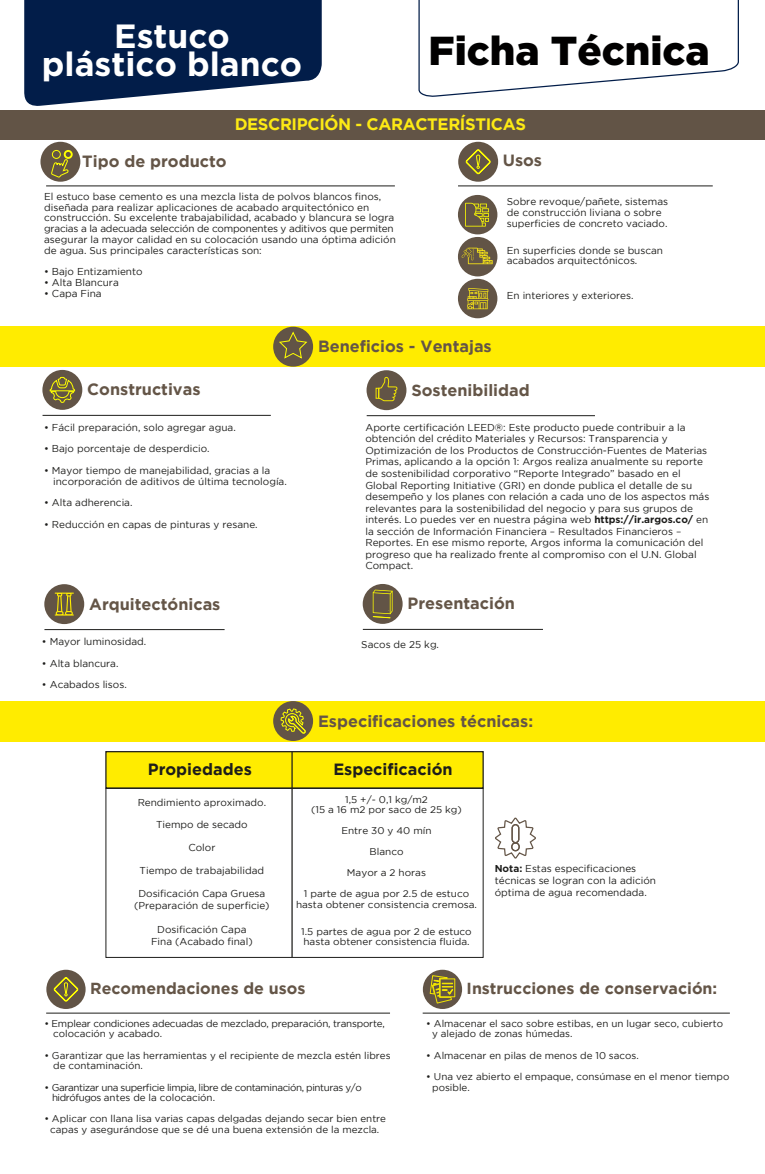
<style>
.page{position:relative;width:765px;height:1174px;background:#fff}
.page>*{position:absolute;margin:0;border:0;box-sizing:border-box;transform-origin:0 0}
.t1{font:900 40.38px "Gotham";color:#010000}
.t2{font:700 33.62px/27.4px "Gotham";color:#fff;text-align:center}
.t3{font:700 16.5px "Gotham";letter-spacing:-.02em;color:#fdea14}
.t4{font:700 16.25px "Gotham";color:#645547}
.t5{font:700 16.25px "Gotham";color:#1d1d1b}
.t6{font:700 16px "Gotham";color:#645547}
.t7{font:10px/11.5px "Gotham";color:#1d1d1b}
.t8{font:9.88px/10.6px "Gotham";color:#1d1d1b}
.t9{font:9.88px/10.6px "Gotham";letter-spacing:-.04em;color:#1d1d1b}
.t10{font:9.88px/10.6px "Gotham";letter-spacing:-.02em;color:#1d1d1b}
.t11{font:9.75px/21px "Gotham";color:#1d1d1b;text-align:center}
.s1{font-weight:700}
</style>
<div class="page">
<svg style="left:24px;top:0;width:298px;height:106px;background:#21395f"></svg>
<svg style="left:418px;top:0;width:321px;height:97px"></svg>
<div style="left:458px;top:142px;width:40px;height:40px;background:#625446;border-radius:50%"></div>
<div style="left:40px;top:142px;width:40px;height:40px;background:#625446;border-radius:50%"></div>
<svg style="left:465px;top:149px;width:26px;height:26px"></svg>
<div style="left:0;top:110px;width:765px;height:29px;background:#625446"></div>
<div style="left:0;top:326px;width:765px;height:41px;background:#ffec00"></div>
<hr style="left:46px;top:185px;width:349px;height:1px;background:#1d1d1b">
<hr style="left:458px;top:185px;width:255px;height:1px;background:#1d1d1b">
<svg style="left:51px;top:150px;width:22px;height:28px"></svg>
<div style="left:458px;top:195px;width:39px;height:39px;background:#625446;border-radius:50%"></div>
<div style="left:458px;top:279px;width:39px;height:39px;background:#625446;border-radius:50%"></div>
<div style="left:458px;top:237px;width:39px;height:39px;background:#625446;border-radius:50%"></div>
<svg style="left:465px;top:203px;width:24px;height:23px"></svg>
<svg style="left:462px;top:248px;width:31px;height:16px"></svg>
<svg style="left:467px;top:288px;width:21px;height:21px"></svg>
<div style="left:42px;top:370px;width:40px;height:40px;background:#625446;border-radius:50%"></div>
<hr style="left:43px;top:415px;width:228px;height:1px;background:#1d1d1b">
<div style="left:367px;top:370px;width:39px;height:40px;background:#625446;border-radius:50%"></div>
<hr style="left:367px;top:415px;width:228px;height:1px;background:#1d1d1b">
<div style="left:44px;top:584px;width:40px;height:40px;background:#625446;border-radius:50%"></div>
<hr style="left:44px;top:629px;width:181px;height:1px;background:#1d1d1b">
<svg style="left:49px;top:375px;width:27px;height:31px"></svg>
<svg style="left:376px;top:377px;width:22px;height:25px"></svg>
<div style="left:363px;top:584px;width:40px;height:40px;background:#625446;border-radius:50%"></div>
<hr style="left:363px;top:629px;width:180px;height:1px;background:#1d1d1b">
<div style="left:273px;top:327px;width:40px;height:40px;background:#625446;border-radius:50%"></div>
<svg style="left:278px;top:331px;width:30px;height:28px"></svg>
<div style="left:0;top:701px;width:765px;height:40px;background:#ffec00"></div>
<div style="left:273px;top:701px;width:40px;height:40px;background:#625446;border-radius:50%"></div>
<svg style="left:373px;top:589px;width:20px;height:29px"></svg>
<div style="left:105px;top:751px;width:379px;height:37px;background:#ffec00;border:1px solid #1d1d1b"></div>
<div style="left:105px;top:788px;width:379px;height:170px;border:1px solid #1d1d1b"></div>
<hr style="left:291px;top:751px;width:2px;height:206px;background:#1d1d1b">
<div style="left:46px;top:969px;width:40px;height:40px;background:#625446;border-radius:50%"></div>
<svg style="left:53px;top:977px;width:26px;height:25px"></svg>
<hr style="left:46px;top:1012px;width:344px;height:1px;background:#1d1d1b">
<div style="left:423px;top:969px;width:39px;height:40px;background:#625446;border-radius:50%"></div>
<hr style="left:423px;top:1012px;width:307px;height:1px;background:#1d1d1b">
<svg style="left:280px;top:708px;width:26px;height:26px"></svg>
<svg style="left:495px;top:817px;width:41px;height:42px"></svg>
<div style="left:512px;top:824px;width:7px;height:19px;border:1px solid #645547;border-radius:3px"></div>
<svg style="left:429px;top:969px;width:26px;height:35px"></svg>
<svg style="left:55px;top:592px;width:19px;height:23px"></svg>
<h2 class="t2" style="left:42px;top:22px;width:262px">Estuco<br>plástico blanco</h2>
<h1 class="t1" style="left:429px;top:27px;width:283px">Ficha Técnica</h1>
<h3 class="t4" style="left:82px;top:152px;width:146px">Tipo de producto</h3>
<h3 class="t3" style="left:235px;top:115px;width:293px">DESCRIPCIÓN - CARACTERÍSTICAS</h3>
<h3 class="t4" style="left:503px;top:151px;width:41px">Usos</h3>
<p class="t7" style="left:44px;top:191px;width:353px;line-height:10.8px">El estuco base cemento es una mezcla lista de polvos blancos finos, diseñada para realizar aplicaciones de acabado arquitectónico en construcción. Su excelente trabajabilidad, acabado y blancura se logra gracias a la adecuada selección de componentes y aditivos que permiten asegurar la mayor calidad en su colocación usando una óptima adición de agua. Sus principales características son:</p>
<p class="t7" style="left:44px;top:266px;width:100px">• Bajo Entizamiento</p>
<p class="t7" style="left:44px;top:277px;width:76px">• Alta Blancura</p>
<p class="t7" style="left:44px;top:288px;width:59px">• Capa Fina</p>
<h3 class="t4" style="left:318px;top:337px;width:175px">Beneficios - Ventajas</h3>
<p class="t7" style="left:507px;top:196px;width:163px;line-height:10.8px">Sobre revoque/pañete, sistemas de construcción liviana o sobre superficies de concreto vaciado.</p>
<p class="t7" style="left:507px;top:245px;width:158px;line-height:10.8px">En superficies donde se buscan acabados arquitectónicos.</p>
<p class="t7" style="left:507px;top:290px;width:128px">En interiores y exteriores.</p>
<h3 class="t4" style="left:87px;top:380px;width:115px">Constructivas</h3>
<h3 class="t4" style="left:411px;top:380px;width:120px">Sostenibilidad</h3>
<p class="t7" style="left:44px;top:421px;width:193px">• Fácil preparación, solo agregar agua.</p>
<p class="t7" style="left:44px;top:443px;width:167px">• Bajo porcentaje de desperdicio.</p>
<p class="t7" style="left:53px;top:465px;width:235px;line-height:10.8px;text-indent:-9px">• Mayor tiempo de manejabilidad, gracias a la incorporación de aditivos de última tecnología.</p>
<p class="t7" style="left:44px;top:497px;width:90px">• Alta adherencia.</p>
<p class="t7" style="left:44px;top:518px;width:215px">• Reducción en capas de pinturas y resane.</p>
<p class="t7" style="left:365px;top:421px;width:345px">Aporte certificación LEED®: Este producto puede contribuir a la obtención del crédito Materiales y Recursos: Transparencia y Optimización de los Productos de Construcción-Fuentes de Materias Primas, aplicando a la opción 1: Argos realiza anualmente su reporte de sostenibilidad corporativo “Reporte Integrado” basado en el Global Reporting Initiative (GRI) en donde publica el detalle de su desempeño y los planes con relación a cada uno de los aspectos más relevantes para la sostenibilidad del negocio y para sus grupos de interés. Lo puedes ver en nuestra página web <span class="s1">https://ir.argos.co/</span> en la sección de Información Financiera – Resultados Financieros – Reportes. En ese mismo reporte, Argos informa la comunicación del progreso que ha realizado frente al compromiso con el U.N. Global Compact.</p>
<h3 class="t4" style="left:89px;top:594px;width:133px">Arquitectónicas</h3>
<h3 class="t4" style="left:408px;top:594px;width:109px">Presentación</h3>
<p class="t7" style="left:42px;top:635px;width:106px">• Mayor luminosidad.</p>
<p class="t7" style="left:42px;top:657px;width:78px">• Alta blancura.</p>
<p class="t7" style="left:42px;top:679px;width:86px">• Acabados lisos.</p>
<h3 class="t5" style="left:148px;top:760px;width:105px">Propiedades</h3>
<p class="t7" style="left:138px;top:796px;width:130px">Rendimiento aproximado.</p>
<p class="t7" style="left:156px;top:818px;width:93px">Tiempo de secado</p>
<p class="t7" style="left:188px;top:841px;width:28px">Color</p>
<p class="t7" style="left:140px;top:864px;width:126px">Tiempo de trabajabilidad</p>
<p class="t7" style="left:134px;top:888px;width:137px;text-align:center">Dosificación Capa Gruesa (Preparación de superficie)</p>
<p class="t7" style="left:151px;top:923px;width:103px;text-align:center">Dosificación Capa<br>Fina (Acabado final)</p>
<p class="t7" style="left:361px;top:638px;width:79px">Sacos de 25 kg.</p>
<h3 class="t4" style="left:318px;top:711px;width:217px">Especificaciones técnicas:</h3>
<h3 class="t5" style="left:333px;top:760px;width:121px">Especificación</h3>
<p class="t11" style="left:311px;top:794px;width:152px;line-height:10.5px">1,5 +/- 0,1 kg/m2<br>(15 a 16 m2 por saco de 25 kg)</p>
<p class="t11" style="left:304px;top:820px;width:167px">Entre 30 y 40 mín<br>Blanco<br>Mayor a 2 horas<br>1 parte de agua por 2.5 de estuco</p>
<p class="t11" style="left:296px;top:893px;width:182px">hasta obtener consistencia cremosa.</p>
<p class="t11" style="left:301px;top:925px;width:172px;line-height:10.5px;text-align:left">1.5 partes de agua por 2 de estuco hasta obtener consistencia fluida.</p>
<p class="t7" style="left:495px;top:863px;width:163px"><span class="s1">Nota:</span> Estas especificaciones técnicas se logran con la adición óptima de agua recomendada.</p>
<h3 class="t6" style="left:90px;top:978px;width:217px">Recomendaciones de usos</h3>
<p class="t10" style="left:53px;top:1018px;width:333px;text-indent:-9px">• Emplear condiciones adecuadas de mezclado, preparación, transporte, colocación y acabado.</p>
<p class="t8" style="left:53px;top:1049px;width:339px;text-indent:-9px">• Garantizar que las herramientas y el recipiente de mezcla estén libres de contaminación.</p>
<p class="t9" style="left:52px;top:1081px;width:311px;text-indent:-8px">• Garantizar una superficie limpia, libre de contaminación, pinturas y/o hidrófugos antes de la colocación.</p>
<p class="t8" style="left:44px;top:1113px;width:343px;text-align:center">• Aplicar con llana lisa varias capas delgadas dejando secar bien entre capas y asegurándose que se dé una buena extensión de la mezcla.</p>
<h3 class="t6" style="left:467px;top:978px;width:252px">Instrucciones de conservación:</h3>
<p class="t8" style="left:432px;top:1018px;width:292px;text-indent:-6px">• Almacenar el saco sobre estibas, en un lugar seco, cubierto y alejado de zonas húmedas.</p>
<p class="t8" style="left:426px;top:1049px;width:214px">• Almacenar en pilas de menos de 10 sacos.</p>
<p class="t8" style="left:432px;top:1071px;width:299px;text-indent:-6px">• Una vez abierto el empaque, consúmase en el menor tiempo posible.</p>
</div>
